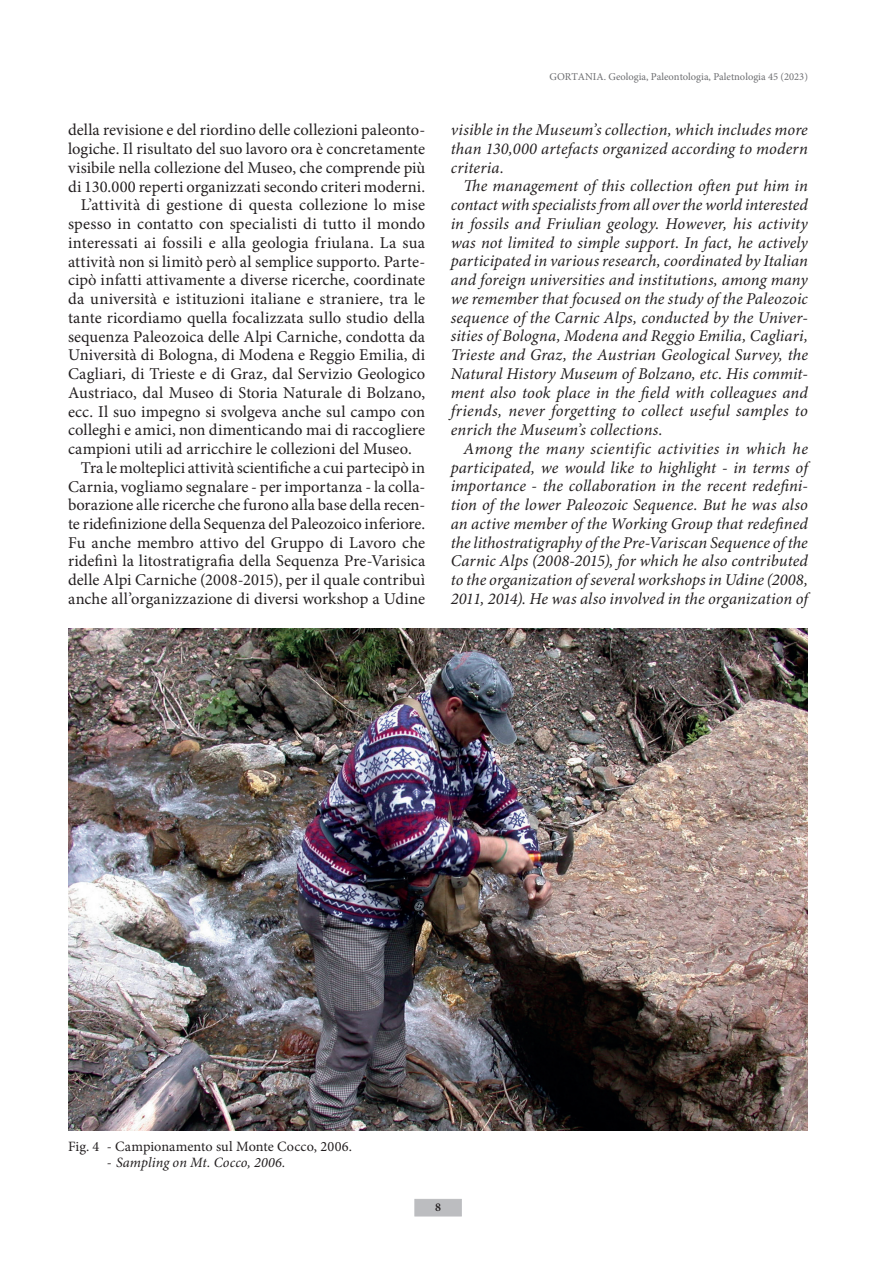
<style>
.page{position:relative;width:893px;height:1263px;background:#fff}
.page>*{position:absolute;margin:0;border:0;box-sizing:border-box;transform-origin:0 0}
.t1{font:16.5px "Minion Pro";color:#231f20}
.t2{font:italic 16.5px/18.8px "Minion Pro";letter-spacing:.01em;color:#231f20;text-align:justify}
.t3{font:14.25px "Minion Pro";letter-spacing:.015em;color:#231f20}
.t4{font:italic 14.25px "Minion Pro";letter-spacing:.005em;color:#231f20}
.t5{font:600 12px "Minion Pro";color:#231f20}
.t6{font:10.5px "Minion Pro";color:#6c6d70}
.s1{font-style:normal}
</style>
<div class="page">
<div style="left:415px;top:1199px;width:46px;height:17px;background:#bcbdc0"></div>
<img style="left:68px;top:628px;width:740px;height:502px">
<p class="t1" style="left:68px;top:119px;width:359px">della revisione e del riordino delle collezioni paleonto-</p>
<p class="t1" style="left:68px;top:138px;width:359px">logiche. Il risultato del suo lavoro ora è concretamente</p>
<p class="t1" style="left:68px;top:156px;width:359px">visibile nella collezione del Museo, che comprende più</p>
<p class="t1" style="left:68px;top:175px;width:359px">di 130.000 reperti organizzati secondo criteri moderni.</p>
<p class="t1" style="left:81px;top:194px;width:346px">L’attività di gestione di questa collezione lo mise</p>
<p class="t1" style="left:68px;top:213px;width:359px">spesso in contatto con specialisti di tutto il mondo</p>
<p class="t1" style="left:68px;top:231px;width:359px">interessati ai fossili e alla geologia friulana. La sua</p>
<p class="t1" style="left:68px;top:250px;width:359px">attività non si limitò però al semplice supporto. Parte-</p>
<p class="t1" style="left:68px;top:269px;width:359px">cipò infatti attivamente a diverse ricerche, coordinate</p>
<p class="t1" style="left:68px;top:288px;width:359px">da università e istituzioni italiane e straniere, tra le</p>
<p class="t1" style="left:68px;top:306px;width:359px">tante ricordiamo quella focalizzata sullo studio della</p>
<p class="t1" style="left:68px;top:325px;width:359px">sequenza Paleozoica delle Alpi Carniche, condotta da</p>
<p class="t1" style="left:68px;top:344px;width:359px">Università di Bologna, di Modena e Reggio Emilia, di</p>
<p class="t1" style="left:68px;top:363px;width:359px">Cagliari, di Trieste e di Graz, dal Servizio Geologico</p>
<p class="t1" style="left:68px;top:381px;width:359px">Austriaco, dal Museo di Storia Naturale di Bolzano,</p>
<p class="t1" style="left:68px;top:400px;width:359px">ecc. Il suo impegno si svolgeva anche sul campo con</p>
<p class="t1" style="left:68px;top:419px;width:359px">colleghi e amici, non dimenticando mai di raccogliere</p>
<p class="t1" style="left:68px;top:438px;width:345px">campioni utili ad arricchire le collezioni del Museo.</p>
<p class="t1" style="left:81px;top:456px;width:346px">Tra le molteplici attività scientifiche a cui partecipò in</p>
<p class="t1" style="left:68px;top:475px;width:359px">Carnia, vogliamo segnalare - per importanza - la colla-</p>
<p class="t1" style="left:68px;top:494px;width:359px">borazione alle ricerche che furono alla base della recen-</p>
<p class="t1" style="left:68px;top:513px;width:359px">te ridefinizione della Sequenza del Paleozoico inferiore.</p>
<p class="t1" style="left:68px;top:531px;width:359px">Fu anche membro attivo del Gruppo di Lavoro che</p>
<p class="t1" style="left:68px;top:550px;width:359px">ridefinì la litostratigrafia della Sequenza Pre-Varisica</p>
<p class="t1" style="left:68px;top:569px;width:359px">delle Alpi Carniche (2008-2015), per il quale contribuì</p>
<p class="t1" style="left:68px;top:588px;width:359px">anche all’organizzazione di diversi workshop a Udine</p>
<p class="t6" style="left:549px;top:70px;width:260px">GORTANIA. Geologia, Paleontologia, Paletnologia 45 (2023)</p>
<p class="t2" style="left:451px;top:121px;width:359px">visible in the Museum’s collection, which includes more than 130,000 artefacts organized according to modern criteria.</p>
<p class="t2" style="left:451px;top:177px;width:359px;text-indent:13px">The management of this collection often put him in contact with specialists from all over the world interested in fossils and Friulian geology. However, his activity was not limited to simple support. In fact, he actively participated in various research, coordinated by Italian and foreign universities and institutions, among many we remember that focused on the study of the Paleozoic sequence of the Carnic Alps, conducted by the Univer&shy;sities of Bologna, Modena and Reggio Emilia, Cagliari, Trieste and Graz, the Austrian Geological Survey, the Natural History Museum of Bolzano, etc. His commit&shy;ment also took place in the field with colleagues and friends, never forgetting to collect useful samples to enrich the Museum’s collections.</p>
<p class="t2" style="left:451px;top:440px;width:359px;text-indent:13px">Among the many scientific activities in which he participated, we would like to highlight - in terms of importance - the collaboration in the recent redefini&shy;tion of the lower Paleozoic Sequence. But he was also an active member of the Working Group that redefined the lithostratigraphy of the Pre-Variscan Sequence of the Carnic Alps (2008-2015), for which he also contributed to the organization of several workshops in Udine (2008, 2011, 2014). He was also involved in the organization of</p>
<p class="t3" style="left:68px;top:1137px;width:285px">Fig. 4 - Campionamento sul Monte Cocco, 2006.</p>
<p class="t4" style="left:107px;top:1154px;width:180px"><span class="s1">-</span> Sampling on Mt. Cocco, 2006.</p>
<p class="t5" style="left:435px;top:1198px;width:7px">8</p>
</div>
